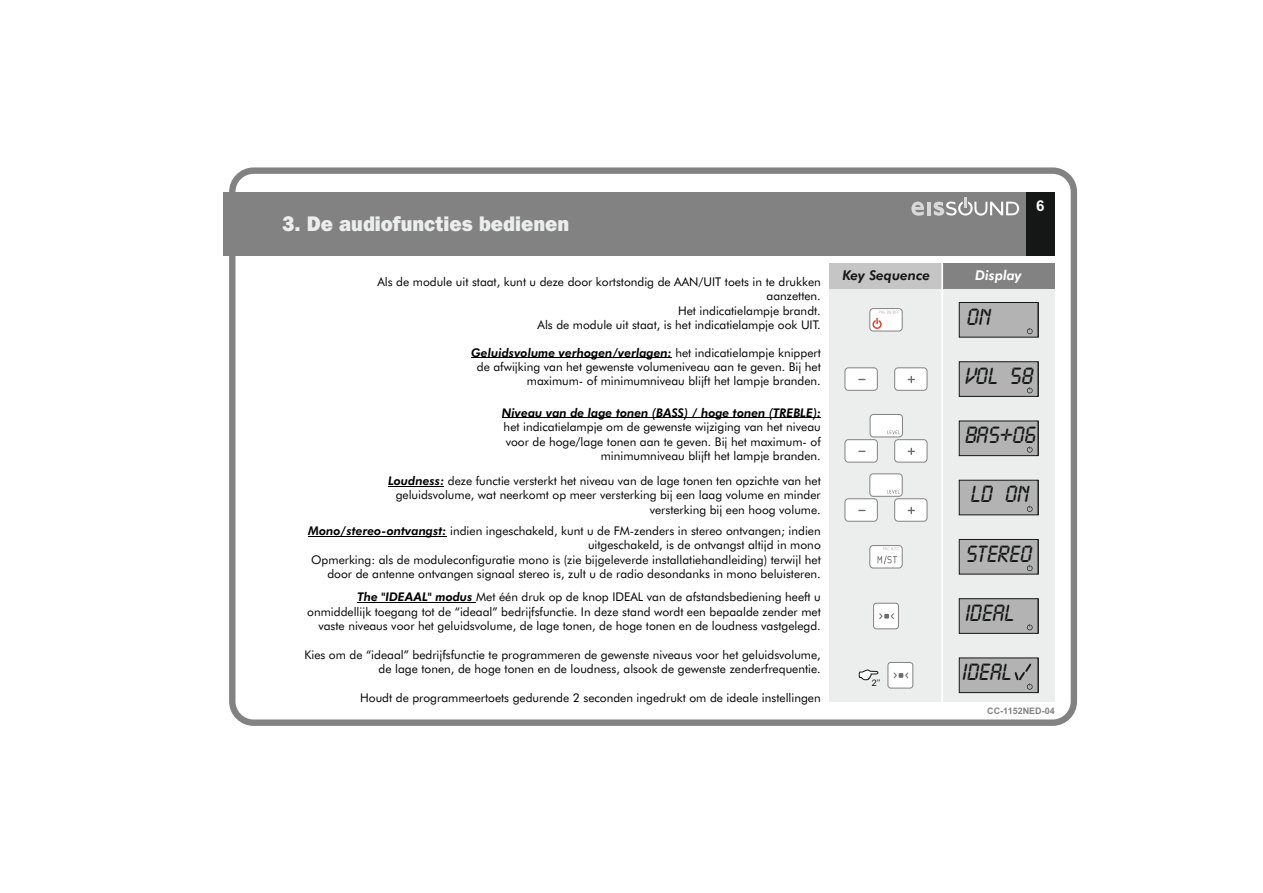
<style>
.page{position:relative;width:1263px;height:893px;background:#fff}
.page>*{position:absolute;margin:0;border:0;box-sizing:border-box;transform-origin:0 0}
.t1{font:24.6px "Lcd D";color:#151616}
.t2{font:800 21px "Franklin Gothic IT Cby BT";color:#eceded;scale:.95 1}
.t3{font:700 15px "Arial";color:#fff}
.t4{font:italic 800 13.5px "Futura BT";color:#151616}
.t5{font:italic 800 13.5px "Futura BT";color:#fff}
.t6{font:12px/14.4px "Futura BT";color:#000;text-align:right}
.t7{font:italic 800 12px "Futura BT";color:#000}
.t8{font:700 9px "Arial";color:#818281}
.t9{font:9px "Arial";color:#151616}
.s1{font-weight:800;font-style:italic}
</style>
<div class="page">
<div style="left:223px;top:192px;width:803px;height:64px;background:#818281"></div>
<hr style="left:471px;top:358px;width:201px;height:1px;background:#000">
<hr style="left:502px;top:418px;width:319px;height:1px;background:#000">
<hr style="left:388px;top:486px;width:56px;height:1px;background:#000">
<hr style="left:308px;top:536px;width:138px;height:1px;background:#000">
<div style="left:1026px;top:192px;width:28px;height:64px;background:#151616"></div>
<svg style="left:911px;top:202px;width:13px;height:14px"></svg>
<hr style="left:927px;top:202px;width:4px;height:13px;background:#d9d9da">
<svg style="left:934px;top:197px;width:85px;height:19px"></svg>
<div style="left:829px;top:289px;width:117px;height:413px;background:#eceded"></div>
<div style="left:946px;top:289px;width:109px;height:413px;background:#eceded"></div>
<div style="left:829px;top:263px;width:117px;height:26px;background:#c5c5c5"></div>
<div style="left:942px;top:263px;width:113px;height:26px;background:#818281"></div>
<hr style="left:941px;top:263px;width:2px;height:461px;background:#fff">
<svg style="left:958px;top:302px;width:81px;height:36px;background:#a6a6a6"></svg>
<svg style="left:958px;top:361px;width:81px;height:36px;background:#a6a6a6"></svg>
<svg style="left:958px;top:420px;width:81px;height:36px;background:#a7a7a7"></svg>
<svg style="left:958px;top:479px;width:81px;height:37px;background:#a8a8a8"></svg>
<svg style="left:958px;top:539px;width:81px;height:36px;background:#a6a6a6"></svg>
<div style="left:870px;top:308px;width:32px;height:23px;background:#fff;border:1px solid #818281;border-radius:3px"></div>
<svg style="left:872px;top:311px;width:27px;height:19px"></svg>
<div style="left:845px;top:368px;width:32px;height:22px;background:#fff;border:1px solid #818281;border-radius:3px"></div>
<div style="left:894px;top:368px;width:33px;height:22px;background:#fff;border:1px solid #818281;border-radius:3px"></div>
<svg style="left:908px;top:376px;width:7px;height:7px"></svg>
<div style="left:845px;top:439px;width:32px;height:23px;background:#fff;border:1px solid #818281;border-radius:3px"></div>
<div style="left:894px;top:439px;width:33px;height:23px;background:#fff;border:1px solid #818281;border-radius:3px"></div>
<svg style="left:908px;top:448px;width:7px;height:7px"></svg>
<div style="left:870px;top:414px;width:33px;height:23px;background:#fff;border:1px solid #818281;border-radius:3px"></div>
<svg style="left:887px;top:430px;width:13px;height:4px"></svg>
<div style="left:845px;top:499px;width:32px;height:22px;background:#fff;border:1px solid #818281;border-radius:3px"></div>
<div style="left:894px;top:499px;width:33px;height:22px;background:#fff;border:1px solid #818281;border-radius:3px"></div>
<svg style="left:908px;top:507px;width:7px;height:7px"></svg>
<div style="left:870px;top:474px;width:32px;height:22px;background:#fff;border:1px solid #818281;border-radius:3px"></div>
<svg style="left:887px;top:489px;width:12px;height:4px"></svg>
<div style="left:870px;top:545px;width:32px;height:23px;background:#fff;border:1px solid #818281;border-radius:3px"></div>
<svg style="left:877px;top:547px;width:22px;height:17px"></svg>
<svg style="left:958px;top:598px;width:81px;height:36px;background:#a6a6a6"></svg>
<svg style="left:958px;top:657px;width:81px;height:36px;background:#a4a4a4"></svg>
<div style="left:873px;top:603px;width:26px;height:26px;background:#fff;border:1px solid #818281;border-radius:3px"></div>
<svg style="left:879px;top:613px;width:15px;height:6px"></svg>
<div style="left:888px;top:662px;width:25px;height:26px;background:#fff;border:1px solid #818281;border-radius:3px"></div>
<svg style="left:894px;top:672px;width:14px;height:6px"></svg>
<svg style="left:858px;top:669px;width:20px;height:11px"></svg>
<hr style="left:357px;top:602px;width:119px;height:1px;background:#000">
<div style="left:229px;top:167px;width:848px;height:559px;border:6px solid #818281;border-radius:21px"></div>
<h2 class="t2" style="left:282px;top:215px;width:304px">3. De audiofuncties bedienen</h2>
<p class="t6" style="left:377px;top:275px;width:445px">Als de module uit staat, kunt u deze door kortstondig de AAN/UIT toets in te drukken aanzetten.<br>Het indicatielampje brandt.<br>Als de module uit staat, is het indicatielampje ook UIT.</p>
<p class="t6" style="left:471px;top:346px;width:351px"><span class="s1">Geluidsvolume verhogen/verlagen:</span> het indicatielampje knippert de afwijking van het gewenste volumeniveau aan te geven. Bij het maximum- of minimumniveau blijft het lampje branden.</p>
<p class="t7" style="left:502px;top:407px;width:320px">Niveau van de lage tonen (BASS) / hoge tonen (TREBLE):</p>
<p class="t6" style="left:504px;top:421px;width:319px">het indicatielampje om de gewenste wijziging van het niveau voor de hoge/lage tonen aan te geven. Bij het maximum- of minimumniveau blijft het lampje branden.</p>
<p class="t6" style="left:388px;top:475px;width:434px"><span class="s1">Loudness:</span> deze functie versterkt het niveau van de lage tonen ten opzichte van het geluidsvolume, wat neerkomt op meer versterking bij een laag volume en minder versterking bij een hoog volume.</p>
<p class="t6" style="left:308px;top:524px;width:514px"><span class="s1">Mono/stereo-ontvangst:</span> indien ingeschakeld, kunt u de FM-zenders in stereo ontvangen; indien uitgeschakeld, is de ontvangst altijd in mono<br>Opmerking: als de moduleconfiguratie mono is (zie bijgeleverde installatiehandleiding) terwijl het door de antenne ontvangen signaal stereo is, zult u de radio desondanks in mono beluisteren.</p>
<p class="t6" style="left:307px;top:591px;width:515px"><span class="s1">The "IDEAAL" modus</span> Met één druk op de knop IDEAL van de afstandsbediening heeft u onmiddellijk toegang tot de “ideaal” bedrijfsfunctie. In deze stand wordt een bepaalde zender met vaste niveaus voor het geluidsvolume, de lage tonen, de hoge tonen en de loudness vastgelegd.</p>
<p class="t6" style="left:304px;top:648px;width:518px">Kies om de “ideaal” bedrijfsfunctie te programmeren de gewenste niveaus voor het geluidsvolume, de lage tonen, de hoge tonen en de loudness, alsook de gewenste zenderfrequentie.</p>
<p class="t6" style="left:360px;top:691px;width:462px">Houdt de programmeertoets gedurende 2 seconden ingedrukt om de ideale instellingen</p>
<p class="t3" style="left:1036px;top:200px;width:10px">6</p>
<p class="t4" style="left:842px;top:270px;width:89px">Key Sequence</p>
<p class="t5" style="left:975px;top:270px;width:48px">Display</p>
<h1 class="t1" style="left:966px;top:302px;width:26px">ON</h1>
<h1 class="t1" style="left:964px;top:361px;width:70px">VOL 58</h1>
<h1 class="t1" style="left:964px;top:420px;width:73px">BAS+06</h1>
<h1 class="t1" style="left:970px;top:479px;width:60px">LD ON</h1>
<h1 class="t1" style="left:965px;top:539px;width:68px">STEREO</h1>
<p class="t9" style="left:872px;top:679px;width:10px">2’’</p>
<h1 class="t1" style="left:964px;top:598px;width:51px">IDEAL</h1>
<h1 class="t1" style="left:961px;top:657px;width:51px">IDEAL</h1>
<p class="t8" style="left:987px;top:708px;width:69px">CC-1152NED-04</p>
</div>
